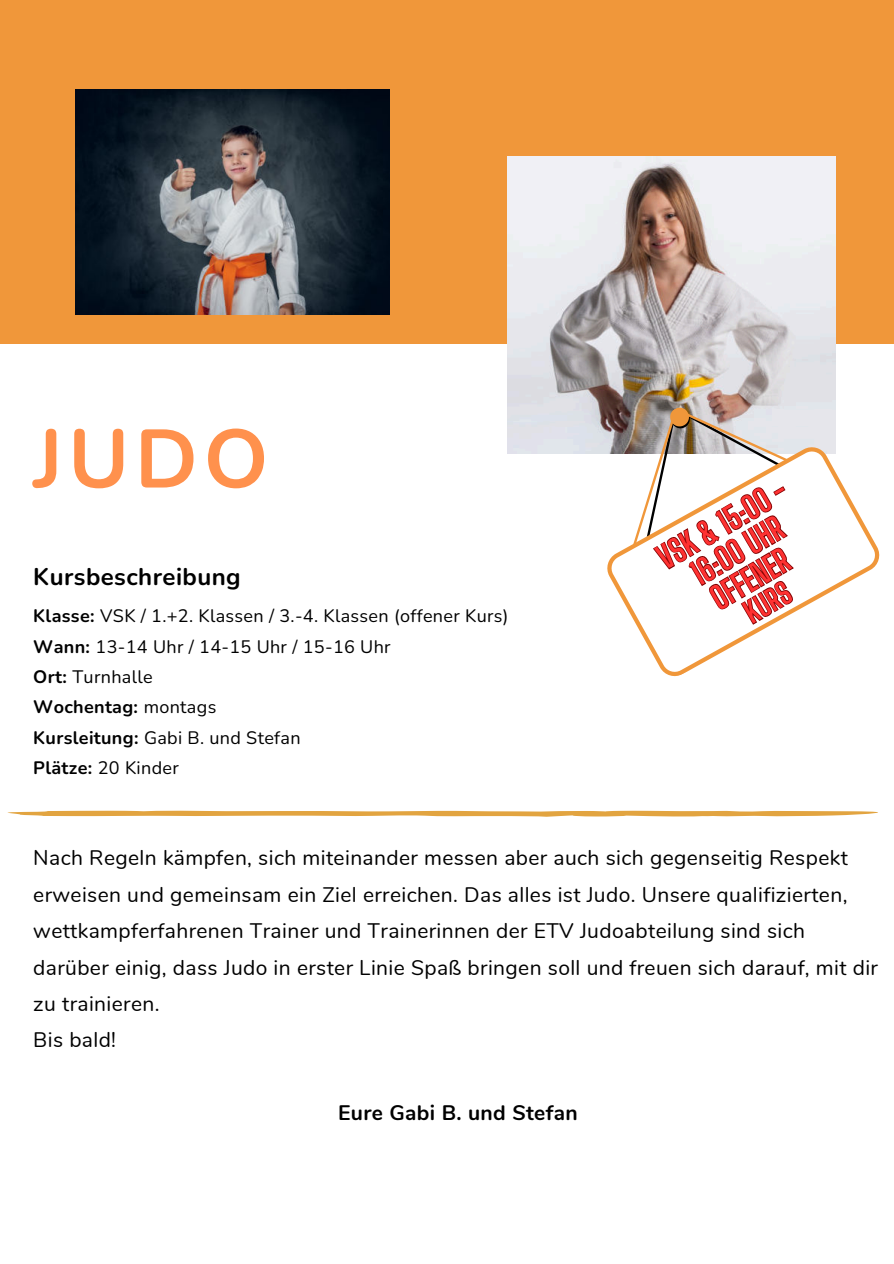
<style>
.page{position:relative;width:894px;height:1264px;background:#fff}
.page>*{position:absolute;margin:0;border:0;box-sizing:border-box;transform-origin:0 0}
.t1{font:700 82.5px "Nunito";color:#ff914d}
.t2{font:700 30.9px/30.9px "Big Shoulders Display";color:#ff3131;text-align:center}
.t3{font:700 28.5px "Big Shoulders Display";color:#ff3131}
.t4{font:700 24px "Nunito";letter-spacing:.02em;color:#000}
.t5{font:21px/36.5px "Nunito";letter-spacing:.02em;color:#000}
.t6{font:700 21px "Nunito";letter-spacing:.02em;color:#000}
.t7{font:18px/30.3px "Nunito";letter-spacing:.02em;color:#000}
.s1{font-weight:700}
</style>
<div class="page">
<div style="left:0;top:0;width:893px;height:344px;background:#f0973a"></div>
<img style="left:507px;top:156px;width:327px;height:297px">
<img style="left:76px;top:89px;width:313px;height:225px">
<svg style="left:7px;top:810px;width:871px;height:6px"></svg>
<svg style="left:604px;top:445px;width:276px;height:232px"></svg>
<svg style="left:630px;top:407px;width:166px;height:218px"></svg>
<h1 class="t1" style="left:33px;top:402px;width:236px">JUDO</h1>
<p class="t4" style="left:33px;top:560px;width:209px">Kursbeschreibung</p>
<p class="t7" style="left:33px;top:600px;width:476px"><span class="s1">Klasse:</span> VSK / 1.+2. Klassen / 3.-4. Klassen (offener Kurs)<br><span class="s1">Wann:</span> 13-14 Uhr / 14-15 Uhr / 15-16 Uhr<br><span class="s1">Ort:</span> Turnhalle<br><span class="s1">Wochentag:</span> montags<br><span class="s1">Kursleitung:</span> Gabi B. und Stefan<br><span class="s1">Plätze:</span> 20 Kinder</p>
<h2 class="t2" style="left:652px;top:546px;width:145px;rotate:-30deg">VSK &amp; 15:00 -<br>16:00 UHR<br>OFFENER</h2>
<h3 class="t3" style="left:736px;top:598px;width:51px;rotate:-30deg">KURS</h3>
<p class="t5" style="left:33px;top:838px;width:846px">Nach Regeln kämpfen, sich miteinander messen aber auch sich gegenseitig Respekt erweisen und gemeinsam ein Ziel erreichen. Das alles ist Judo. Unsere qualifizierten, wettkampferfahrenen Trainer und Trainerinnen der ETV Judoabteilung sind sich darüber einig, dass Judo in erster Linie Spaß bringen soll und freuen sich darauf, mit dir zu trainieren.<br>Bis bald!</p>
<p class="t6" style="left:338px;top:1097px;width:241px">Eure Gabi B. und Stefan</p>
</div>
